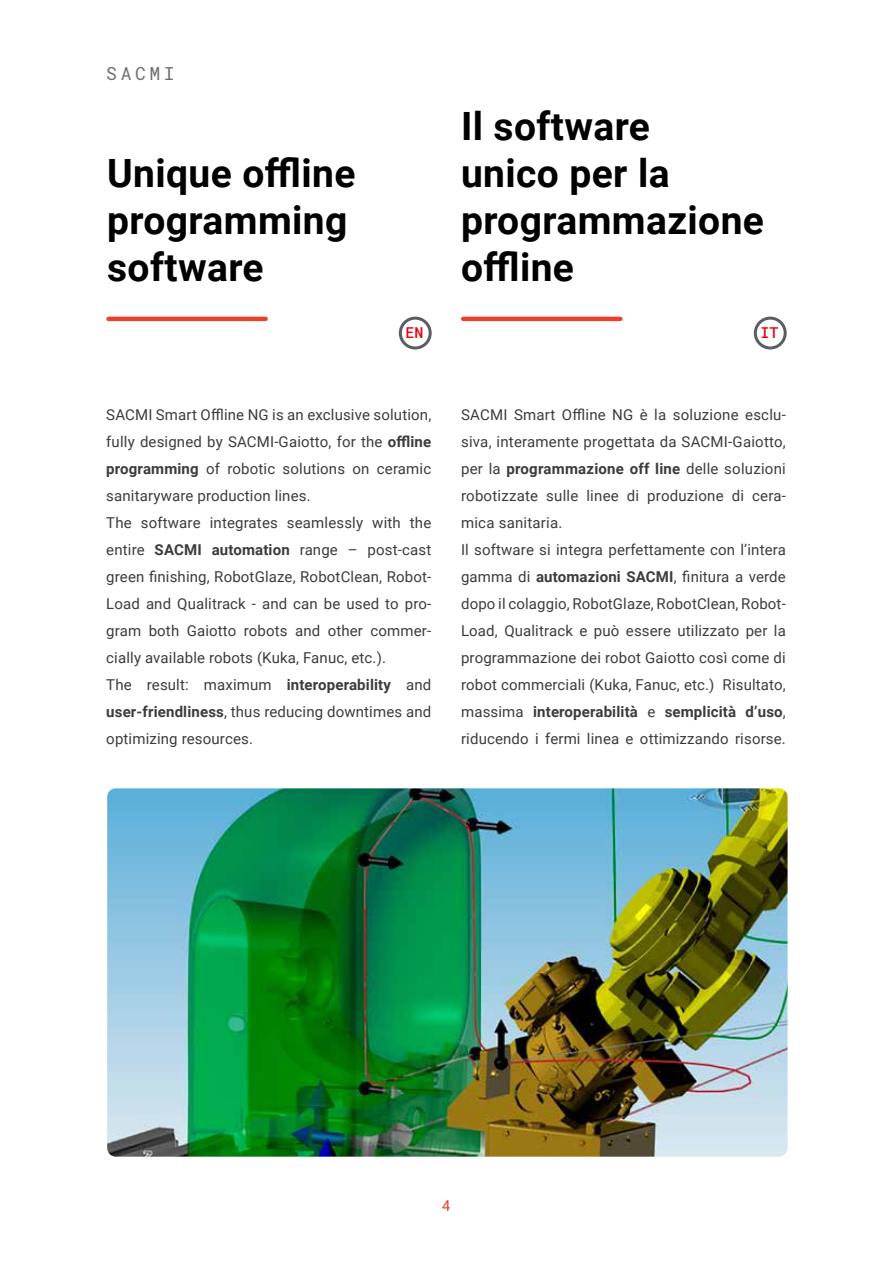
<style>
.page{position:relative;width:893px;height:1263px;background:#fff}
.page>*{position:absolute;margin:0;border:0;box-sizing:border-box;transform-origin:0 0}
.t1{font:700 39px/46.8px "Roboto";letter-spacing:.01em;color:#000}
.t2{font:18px "Roboto Mono";letter-spacing:.2em;color:#706f6f}
.t3{font:15px/27px "Roboto";letter-spacing:.01em;color:#3c3c3b}
.t4{font:500 15px "Roboto Mono";color:#e30613}
.t5{font:15px "Roboto Mono";color:#e8412c}
.s1{font-weight:700}
</style>
<div class="page">
<img style="left:107px;top:788px;width:681px;height:369px">
<hr style="left:109px;top:317px;width:157px;height:4px;background:#e8412c">
<hr style="left:463px;top:317px;width:157px;height:4px;background:#e8412c">
<div style="left:754px;top:317px;width:33px;height:32px;border:3px solid #5a5d62;border-radius:50%"></div>
<div style="left:399px;top:317px;width:33px;height:32px;border:3px solid #5a5d62;border-radius:50%"></div>
<p class="t2" style="left:106px;top:61px;width:70px">SACMI</p>
<h1 class="t1" style="left:107px;top:148px;width:250px">Unique offline programming software</h1>
<p class="t4" style="left:406px;top:322px;width:19px">EN</p>
<p class="t3" style="left:106px;top:401px;width:326px">SACMI Smart Offline NG is an exclusive solution, fully designed by SACMI-Gaiotto, for the <span class="s1">offline programming</span> of robotic solutions on ceramic sanitaryware production lines.<br>The software integrates seamlessly with the entire <span class="s1">SACMI automation</span> range – post-cast green finishing, RobotGlaze, RobotClean, Robot-Load and Qualitrack - and can be used to pro&shy;gram both Gaiotto robots and other commer&shy;cially available robots (Kuka, Fanuc, etc.).<br>The result: maximum <span class="s1">interoperability</span> and <span class="s1">user-friendliness</span>, thus reducing downtimes and optimizing resources.</p>
<h1 class="t1" style="left:461px;top:102px;width:305px">Il software<br>unico per la programmazione offline</h1>
<p class="t4" style="left:761px;top:322px;width:20px">IT</p>
<p class="t3" style="left:461px;top:401px;width:326px">SACMI Smart Offline NG è la soluzione esclu&shy;siva, interamente progettata da SACMI-Gaiotto, per la <span class="s1">programmazione off line</span> delle soluzioni robotizzate sulle linee di produzione di cera&shy;mica sanitaria.<br>Il software si integra perfettamente con l’intera gamma di <span class="s1">automazioni SACMI</span>, finitura a verde dopo il colaggio, RobotGlaze, RobotClean, Robot-Load, Qualitrack e può essere utilizzato per la programmazione dei robot Gaiotto così come di robot commerciali (Kuka, Fanuc, etc.) Risultato, massima <span class="s1">interoperabilità</span> e <span class="s1">semplicità d’uso</span>, riducendo i fermi linea e ottimizzando risorse.</p>
<p class="t5" style="left:442px;top:1195px;width:10px">4</p>
</div>
